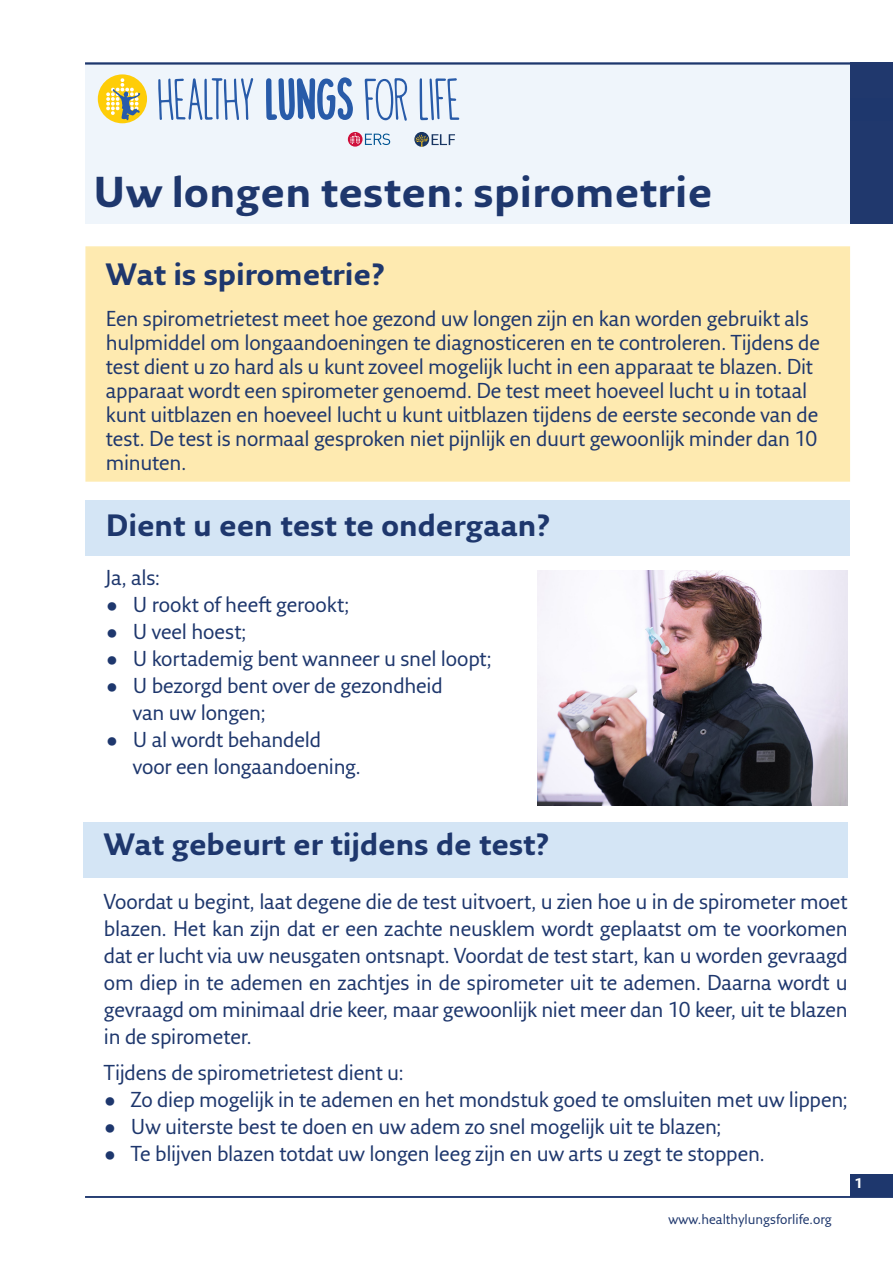
<style>
.page{position:relative;width:893px;height:1263px;background:#fff}
.page>*{position:absolute;margin:0;border:0;box-sizing:border-box;transform-origin:0 0}
.H___Article_title{font:700 42px "Fresco Sans Pro";letter-spacing:.01em;color:#1e376d}
.t1{font:700 30px "Fresco Sans Pro";color:#1e376d}
.H___B-head{font:21px/27px "Fresco Sans Pro";letter-spacing:-.01em;color:#1e376d}
.t2{font:13.5px "Fresco Sans Pro";color:#1e376d}
.t3{font:700 13.5px "Fresco Sans Pro";color:#fff}
</style>
<div class="page">
<div style="left:85px;top:63px;width:808px;height:161px;background:#eff5fb"></div>
<hr style="left:85px;top:62px;width:808px;height:3px;background:#1e376d">
<div style="left:850px;top:63px;width:43px;height:161px;background:#20386d"></div>
<div style="left:850px;top:1175px;width:43px;height:22px;background:#1e376d"></div>
<hr style="left:85px;top:1196px;width:808px;height:2px;background:#1e376d">
<svg style="left:158px;top:78px;width:95px;height:42px"></svg>
<svg style="left:266px;top:77px;width:87px;height:43px"></svg>
<svg style="left:420px;top:78px;width:39px;height:42px"></svg>
<svg style="left:365px;top:78px;width:42px;height:43px"></svg>
<div style="left:98px;top:74px;width:49px;height:49px;background:#fecd08;border-radius:50%"></div>
<svg style="left:106px;top:78px;width:34px;height:42px"></svg>
<div style="left:414px;top:132px;width:15px;height:15px;background:#183562;border-radius:7px"></div>
<svg style="left:415px;top:134px;width:40px;height:13px"></svg>
<svg style="left:348px;top:132px;width:15px;height:15px"></svg>
<svg style="left:350px;top:133px;width:40px;height:12px"></svg>
<div style="left:85px;top:500px;width:764px;height:56px;background:#d4e5f5"></div>
<div style="left:85px;top:246px;width:765px;height:236px;background:#feeab0"></div>
<div style="left:84px;top:822px;width:764px;height:55px;background:#d4e5f5"></div>
<img style="left:537px;top:570px;width:311px;height:235px">
<p class="H___Article_title" style="left:93px;top:165px;width:621px">Uw longen testen: spirometrie</p>
<p class="t1" style="left:106px;top:256px;width:280px">Wat is spirometrie?</p>
<p class="H___B-head" style="left:106px;top:306px;width:716px;line-height:24px">Een spirometrietest meet hoe gezond uw longen zijn en kan worden gebruikt als hulpmiddel om longaandoeningen te diagnosticeren en te controleren. Tijdens de test dient u zo hard als u kunt zoveel mogelijk lucht in een apparaat te blazen. Dit apparaat wordt een spirometer genoemd. De test meet hoeveel lucht u in totaal kunt uitblazen en hoeveel lucht u kunt uitblazen tijdens de eerste seconde van de test. De test is normaal gesproken niet pijnlijk en duurt gewoonlijk minder dan 10 minuten.</p>
<p class="t1" style="left:106px;top:506px;width:446px">Dient u een test te ondergaan?</p>
<p class="H___B-head" style="left:106px;top:564px;width:56px">Ja, als:</p>
<p class="H___B-head" style="left:106px;top:591px;width:245px">• U rookt of heeft gerookt;</p>
<p class="H___B-head" style="left:106px;top:618px;width:142px">• U veel hoest;</p>
<p class="H___B-head" style="left:106px;top:645px;width:388px">• U kortademig bent wanneer u snel loopt;</p>
<p class="H___B-head" style="left:133px;top:672px;width:311px;text-indent:-27px">• U bezorgd bent over de gezondheid van uw longen;</p>
<p class="H___B-head" style="left:133px;top:726px;width:230px;text-indent:-27px">• U al wordt behandeld voor een longaandoening.</p>
<p class="t1" style="left:104px;top:826px;width:447px">Wat gebeurt er tijdens de test?</p>
<p class="H___B-head" style="left:104px;top:888px;width:745px;text-align:justify">Voordat u begint, laat degene die de test uitvoert, u zien hoe u in de spirometer moet blazen. Het kan zijn dat er een zachte neusklem wordt geplaatst om te voorkomen dat er lucht via uw neusgaten ontsnapt. Voordat de test start, kan u worden gevraagd om diep in te ademen en zachtjes in de spirometer uit te ademen. Daarna wordt u gevraagd om minimaal drie keer, maar gewoonlijk niet meer dan 10 keer, uit te blazen in de spirometer.</p>
<p class="H___B-head" style="left:104px;top:1059px;width:301px">Tijdens de spirometrietest dient u:</p>
<p class="H___B-head" style="left:104px;top:1086px;width:745px">• Zo diep mogelijk in te ademen en het mondstuk goed te omsluiten met uw lippen;</p>
<p class="H___B-head" style="left:104px;top:1113px;width:619px">• Uw uiterste best te doen en uw adem zo snel mogelijk uit te blazen;</p>
<p class="H___B-head" style="left:104px;top:1140px;width:663px">• Te blijven blazen totdat uw longen leeg zijn en uw arts u zegt te stoppen.</p>
<p class="t3" style="left:855px;top:1175px;width:10px">1</p>
<p class="t2" style="left:668px;top:1210px;width:165px">www.healthylungsforlife.org</p>
</div>
